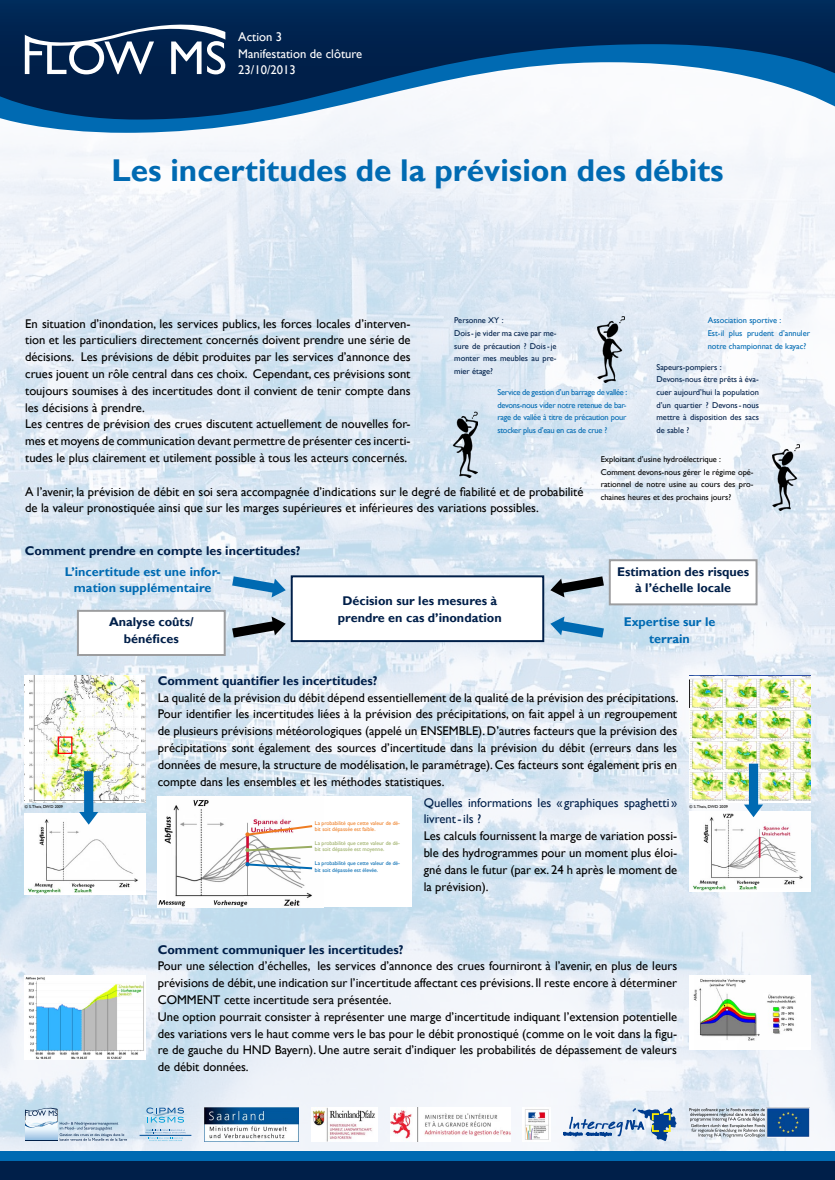
<style>
.page{position:relative;width:835px;height:1180px;background:#fff}
.page>*{position:absolute;margin:0;border:0;box-sizing:border-box;transform-origin:0 0}
.t1{font:700 31.5px "Gill Sans";color:#006ab2}
.t2{font:12.6px/16.8px "Gill Sans";color:#000}
.t3{font:700 12.6px/16.8px "Gill Sans";color:#001f49;text-align:center}
.t4{font:700 12.6px/16.8px "Gill Sans";color:#006ab2;text-align:center}
.t5{font:12.6px/16.8px "Gill Sans";color:#fff}
.t6{font:8.4px/12.6px "Gill Sans";color:#001f49}
.t7{font:8.4px/12.6px "Gill Sans";color:#006ab2}
.t8{font:8.4px/12.6px "Gill Sans";color:#000}
.t9{font:5.6px/6.7px "Gill Sans";color:#99ac62}
.t10{font:5.6px/6.7px "Gill Sans";color:#ee7b20}
.t11{font:5.6px/6.7px "Gill Sans";color:#006ab2}
.t12{font:4.2px "Gill Sans";color:#000}
.s1{font-weight:700;color:#001f49}
.s2{color:#001f49}
</style>
<div class="page">
<img style="left:0;top:133px;width:834px;height:1018px">
<svg style="left:0;top:0;width:834px;height:44px;background:#002653"></svg>
<svg style="left:0;top:44px;width:834px;height:89px"></svg>
<div style="left:0;top:1159px;width:834px;height:21px;background:#001f49"></div>
<div style="left:0;top:1151px;width:834px;height:9px;background:#006ab2"></div>
<svg style="left:25px;top:14px;width:200px;height:60px"></svg>
<img style="left:522px;top:1107px;width:28px;height:34px">
<img style="left:689px;top:1107px;width:120px;height:31px">
<svg style="left:25px;top:1107px;width:102px;height:34px;background:#bcd1e1"></svg>
<svg style="left:143px;top:1107px;width:45px;height:15px"></svg>
<svg style="left:145px;top:1129px;width:41px;height:12px"></svg>
<hr style="left:140px;top:1135px;width:51px;height:1px;background:#004e96">
<svg style="left:563px;top:1107px;width:113px;height:34px;background:#aabfd5"></svg>
<img style="left:204px;top:1107px;width:95px;height:34px">
<img style="left:311px;top:1107px;width:66px;height:34px">
<img style="left:390px;top:1107px;width:120px;height:34px">
<img style="left:772px;top:444px;width:27px;height:66px">
<img style="left:450px;top:412px;width:27px;height:66px">
<img style="left:597px;top:316px;width:28px;height:66px">
<div style="left:291px;top:575px;width:253px;height:67px;background:#fff;border:2px solid #001f49"></div>
<div style="left:608px;top:559px;width:149px;height:46px;background:#fff;border:2px solid #9c9d9f"></div>
<div style="left:77px;top:610px;width:149px;height:46px;background:#fff;border:2px solid #9c9d9f"></div>
<svg style="left:550px;top:576px;width:53px;height:21px"></svg>
<svg style="left:232px;top:576px;width:54px;height:21px"></svg>
<svg style="left:550px;top:616px;width:53px;height:21px"></svg>
<svg style="left:232px;top:616px;width:54px;height:21px"></svg>
<img style="left:25px;top:824px;width:120px;height:70px">
<img style="left:689px;top:817px;width:121px;height:74px">
<svg style="left:25px;top:675px;width:120px;height:149px"></svg>
<img style="left:689px;top:675px;width:121px;height:142px">
<img style="left:25px;top:975px;width:120px;height:84px">
<img style="left:689px;top:975px;width:121px;height:74px">
<div style="left:158px;top:796px;width:253px;height:111px;background:#fff"></div>
<img style="left:158px;top:800px;width:154px;height:107px">
<svg style="left:245px;top:824px;width:68px;height:13px"></svg>
<svg style="left:245px;top:844px;width:68px;height:8px"></svg>
<svg style="left:245px;top:862px;width:68px;height:8px"></svg>
<p class="t5" style="left:238px;top:28px;width:125px">Action 3<br>Manifestation de clôture<br>23/10/2013</p>
<p class="t1" style="left:111px;top:151px;width:613px">Les incertitudes de la prévision des débits</p>
<p class="t6" style="left:454px;top:314px;width:104px">Personne XY :<br>Dois-je vider ma cave par me&shy;sure de précaution ? Dois-je monter mes meubles au pre&shy;mier étage?</p>
<p class="t7" style="left:707px;top:314px;width:104px">Association sportive :<br>Est-il plus prudent d’annuler notre championnat de kayac?</p>
<p class="t7" style="left:497px;top:386px;width:131px;text-align:justify">Service de gestion d’un barrage de vallée : devons-nous vider notre retenue de bar&shy;rage de vallée à titre de précaution pour stocker plus d’eau en cas de crue ?</p>
<p class="t2" style="left:25px;top:315px;width:387px">En situation d’inondation, les services publics, les forces locales d’interven&shy;tion et les particuliers directement concernés doivent prendre une série de décisions. Les prévisions de débit produites par les services d’annonce des crues jouent un rôle central dans ces choix. Cependant, ces prévisions sont toujours soumises à des incertitudes dont il convient de tenir compte dans les décisions à prendre.<br>Les centres de prévision des crues discutent actuellement de nouvelles for&shy;mes et moyens de communication devant permettre de présenter ces incerti&shy;tudes le plus clairement et utilement possible à tous les acteurs concernés.</p>
<p class="t2" style="left:25px;top:483px;width:559px">A l’avenir, la prévision de débit en soi sera accompagnée d’indications sur le degré de fiabilité et de probabilité de la valeur pronostiquée ainsi que sur les marges supérieures et inférieures des variations possibles.</p>
<p class="t6" style="left:656px;top:361px;width:104px">Sapeurs-pompiers :<br>Devons-nous être prêts à éva&shy;cuer aujourd’hui la population d’un quartier ? Devons-nous mettre à disposition des sacs de sable ?</p>
<p class="t8" style="left:600px;top:453px;width:154px">Exploitant d’usine hydroélectrique :<br>Comment devons-nous gérer le régime opé&shy;rationnel de notre usine au cours des pro&shy;chaines heures et des prochains jours?</p>
<p class="t3" style="left:25px;top:542px;width:277px">Comment prendre en compte les incertitudes?</p>
<p class="t4" style="left:65px;top:563px;width:157px">L’incertitude est une infor&shy;mation supplémentaire</p>
<p class="t3" style="left:109px;top:613px;width:86px">Analyse coûts/ bénéfices</p>
<p class="t3" style="left:338px;top:592px;width:165px">Décision sur les mesures à prendre en cas d’inondation</p>
<p class="t3" style="left:617px;top:563px;width:134px">Estimation des risques à l’échelle locale</p>
<p class="t4" style="left:623px;top:613px;width:93px">Expertise sur le terrain</p>
<p class="t2" style="left:158px;top:672px;width:522px"><span class="s1">Comment quantifier les incertitudes?<br></span>La qualité de la prévision du débit dépend essentiellement de la qualité de la prévision des précipitations.<br>Pour identifier les incertitudes liées à la prévision des précipitations, on fait appel à un regroupement de plusieurs prévisions météorologiques (appelé un ENSEMBLE). D’autres facteurs que la prévision des précipitations sont également des sources d’incertitude dans la prévision du débit (erreurs dans les données de mesure, la structure de modélisation, le paramétrage). Ces facteurs sont également pris en compte dans les ensembles et les méthodes statistiques.</p>
<p class="t2" style="left:423px;top:794px;width:255px"><span class="s2">Quelles informations les « graphiques spaghetti » livrent-ils ?<br></span>Les calculs fournissent la marge de variation possi&shy;ble des hydrogrammes pour un moment plus éloi&shy;gné dans le futur (par ex. 24 h après le moment de la prévision).</p>
<p class="t12" style="left:25px;top:803px;width:40px">© S.Theis, DWD 2009</p>
<p class="t12" style="left:689px;top:803px;width:40px">© S.Theis, DWD 2009</p>
<p class="t10" style="left:315px;top:819px;width:87px">La probabilité que cette valeur de dé&shy;bit soit dépassée est faible.</p>
<p class="t9" style="left:315px;top:839px;width:87px">La probabilité que cette valeur de dé&shy;bit soit dépassée est moyenne.</p>
<p class="t11" style="left:315px;top:860px;width:87px">La probabilité que cette valeur de dé&shy;bit soit dépassée est élevée.</p>
<p class="t2" style="left:158px;top:941px;width:521px"><span class="s1">Comment communiquer les incertitudes?<br></span>Pour une sélection d’échelles, les services d’annonce des crues fourniront à l’avenir, en plus de leurs prévisions de débit, une indication sur l’incertitude affectant ces prévisions. Il reste encore à déterminer COMMENT cette incertitude sera présentée.<br>Une option pourrait consister à représenter une marge d’incertitude indiquant l’extension potentielle des variations vers le haut comme vers le bas pour le débit pronostiqué (comme on le voit dans la figu&shy;re de gauche du HND Bayern). Une autre serait d’indiquer les probabilités de dépassement de valeurs de débit données.</p>
</div>
